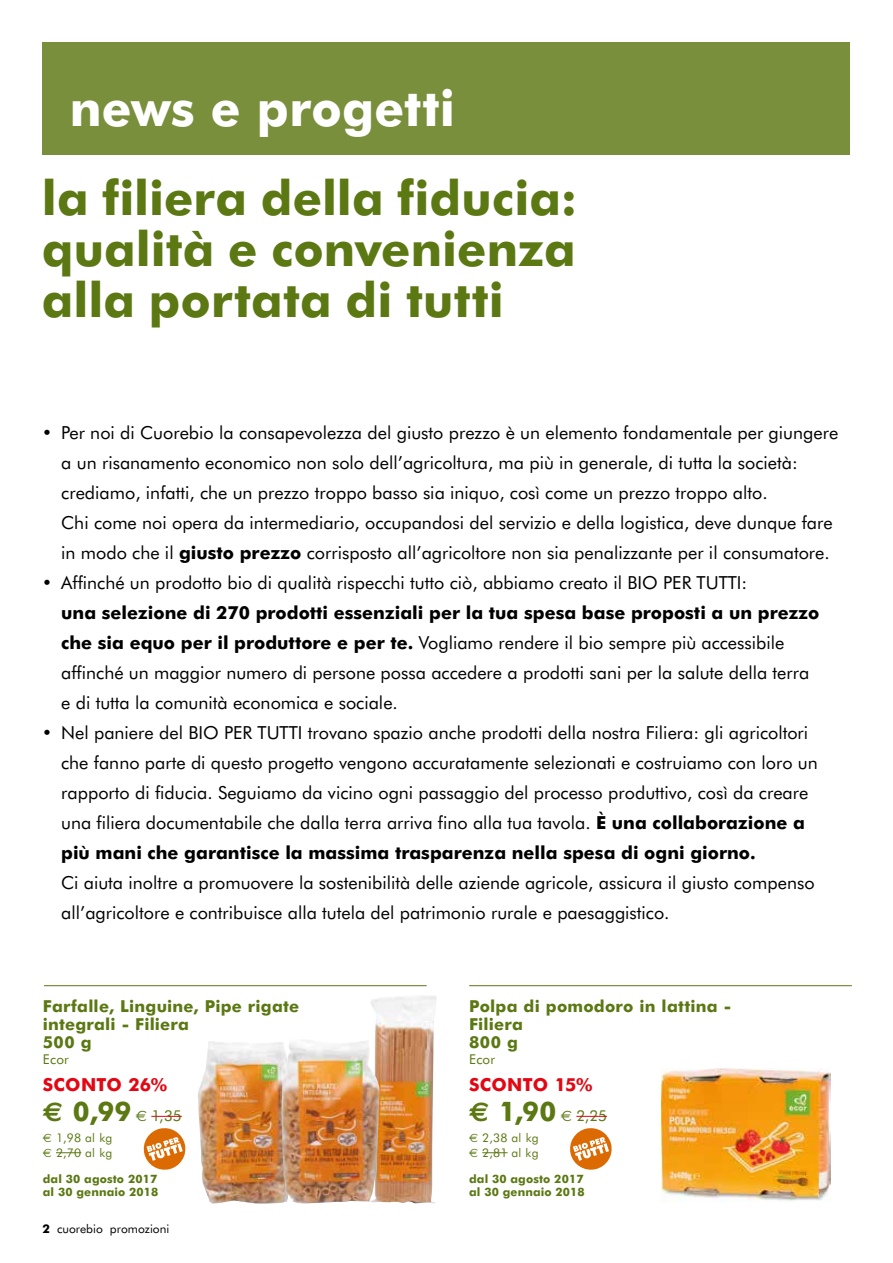
<style>
.page{position:relative;width:893px;height:1263px;background:#fff}
.page>*{position:absolute;margin:0;border:0;box-sizing:border-box;transform-origin:0 0}
.t1{font:700 50.25px "Futura BT";letter-spacing:.005em;color:#fff}
.t2{font:700 48px/51px "Futura BT";letter-spacing:.005em;color:#5b7813;text-align:justify}
.t3{font:700 27px "Futura BT";color:#5b7813}
.t4{font:18px/30px "Futura BT";color:#000}
.t5{font:700 18px "Futura BT";letter-spacing:.01em;color:#e30613}
.t6{font:700 16.5px/18px "Futura BT";letter-spacing:.015em;color:#5b7813}
.t7{font:13.5px "Futura BT";letter-spacing:.015em;color:#5b7813}
.t8{font:12px/14.4px "Futura BT";letter-spacing:.01em;color:#5b7813}
.t9{font:12px "Futura BT";color:#000}
.t10{font:700 11.55px/13.2px "Futura BT";letter-spacing:.01em;color:#5b7813}
.s1{font-weight:700}
.s2{font-family:"Euro Sans"}
.s3{font-family:"Euro Sans Std";font-weight:400;font-size:15px}
.s4{font-weight:400;font-size:15px}
.s5{font-family:"Euro Sans Std"}
</style>
<div class="page">
<hr style="left:151px;top:1116px;width:31px;height:1px;background:#e30613">
<svg style="left:56px;top:1152px;width:25px;height:1px"></svg>
<hr style="left:576px;top:1116px;width:31px;height:1px;background:#e30613">
<svg style="left:482px;top:1152px;width:26px;height:1px"></svg>
<hr style="left:44px;top:985px;width:383px;height:1px;background:#5b7813">
<hr style="left:469px;top:985px;width:383px;height:1px;background:#5b7813">
<svg style="left:143px;top:1128px;width:43px;height:42px"></svg>
<svg style="left:570px;top:1128px;width:42px;height:42px"></svg>
<img style="left:198px;top:1041px;width:83px;height:162px">
<img style="left:370px;top:996px;width:67px;height:207px">
<img style="left:281px;top:1039px;width:99px;height:164px">
<img style="left:662px;top:1068px;width:168px;height:133px">
<div style="left:43px;top:43px;width:807px;height:112px;background:#798f3b"></div>
<h1 class="t1" style="left:70px;top:77px;width:387px">news e progetti</h1>
<h2 class="t2" style="left:42px;top:172px;width:537px">la filiera della fiducia: qualità e convenienza alla portata di tutti</h2>
<p class="t4" style="left:61px;top:417px;width:778px;text-indent:-19px">• Per noi di Cuorebio la consapevolezza del giusto prezzo è un elemento fondamentale per giungere a un risanamento economico non solo dell’agricoltura, ma più in generale, di tutta la società: crediamo, infatti, che un prezzo troppo basso sia iniquo, così come un prezzo troppo alto.<br>Chi come noi opera da intermediario, occupandosi del servizio e della logistica, deve dunque fare in modo che il <span class="s1">giusto prezzo</span> corrisposto all’agricoltore non sia penalizzante per il consumatore.</p>
<p class="t4" style="left:42px;top:567px;width:707px">• Affinché un prodotto bio di qualità rispecchi tutto ciò, abbiamo creato il BIO PER TUTTI:</p>
<p class="t4" style="left:61px;top:597px;width:760px"><span class="s1">una selezione di 270 prodotti essenziali per la tua spesa base proposti a un prezzo che sia equo per il produttore e per te.</span> Vogliamo rendere il bio sempre più accessibile affinché un maggior numero di persone possa accedere a prodotti sani per la salute della terra e di tutta la comunità economica e sociale.</p>
<p class="t4" style="left:61px;top:717px;width:758px;text-indent:-19px">• Nel paniere del BIO PER TUTTI trovano spazio anche prodotti della nostra Filiera: gli agricoltori che fanno parte di questo progetto vengono accuratamente selezionati e costruiamo con loro un rapporto di fiducia. Seguiamo da vicino ogni passaggio del processo produttivo, così da creare una filiera documentabile che dalla terra arriva fino alla tua tavola. <span class="s1">È una collaborazione a più mani che garantisce la massima trasparenza nella spesa di ogni giorno.</span></p>
<p class="t4" style="left:61px;top:867px;width:755px">Ci aiuta inoltre a promuovere la sostenibilità delle aziende agricole, assicura il giusto compenso all’agricoltore e contribuisce alla tutela del patrimonio rurale e paesaggistico.</p>
<p class="t6" style="left:43px;top:997px;width:258px">Farfalle, Linguine, Pipe rigate integrali - Filiera<br>500 g</p>
<p class="t7" style="left:43px;top:1051px;width:28px">Ecor</p>
<p class="t5" style="left:43px;top:1074px;width:126px">SCONTO 26%</p>
<h3 class="t3" style="left:43px;top:1095px;width:140px"><span class="s2">€</span> 0,99 <span class="s3">€</span> <span class="s4">1,35</span></h3>
<p class="t8" style="left:43px;top:1131px;width:71px"><span class="s5">€</span> 1,98 al kg <span class="s5">€</span> 2,70 al kg</p>
<p class="t6" style="left:469px;top:997px;width:264px">Polpa di pomodoro in lattina -<br>Filiera<br>800 g</p>
<p class="t7" style="left:469px;top:1051px;width:28px">Ecor</p>
<p class="t5" style="left:469px;top:1074px;width:125px">SCONTO 15%</p>
<h3 class="t3" style="left:469px;top:1095px;width:139px"><span class="s2">€</span> 1,90 <span class="s3">€</span> <span class="s4">2,25</span></h3>
<p class="t8" style="left:469px;top:1131px;width:71px"><span class="s5">€</span> 2,38 al kg <span class="s5">€</span> 2,81 al kg</p>
<p class="t10" style="left:43px;top:1172px;width:117px">dal 30 agosto 2017 al 30 gennaio 2018</p>
<p class="t10" style="left:469px;top:1172px;width:117px">dal 30 agosto 2017 al 30 gennaio 2018</p>
<p class="t9" style="left:43px;top:1221px;width:128px"><span class="s1">2</span> cuorebio promozioni</p>
</div>
